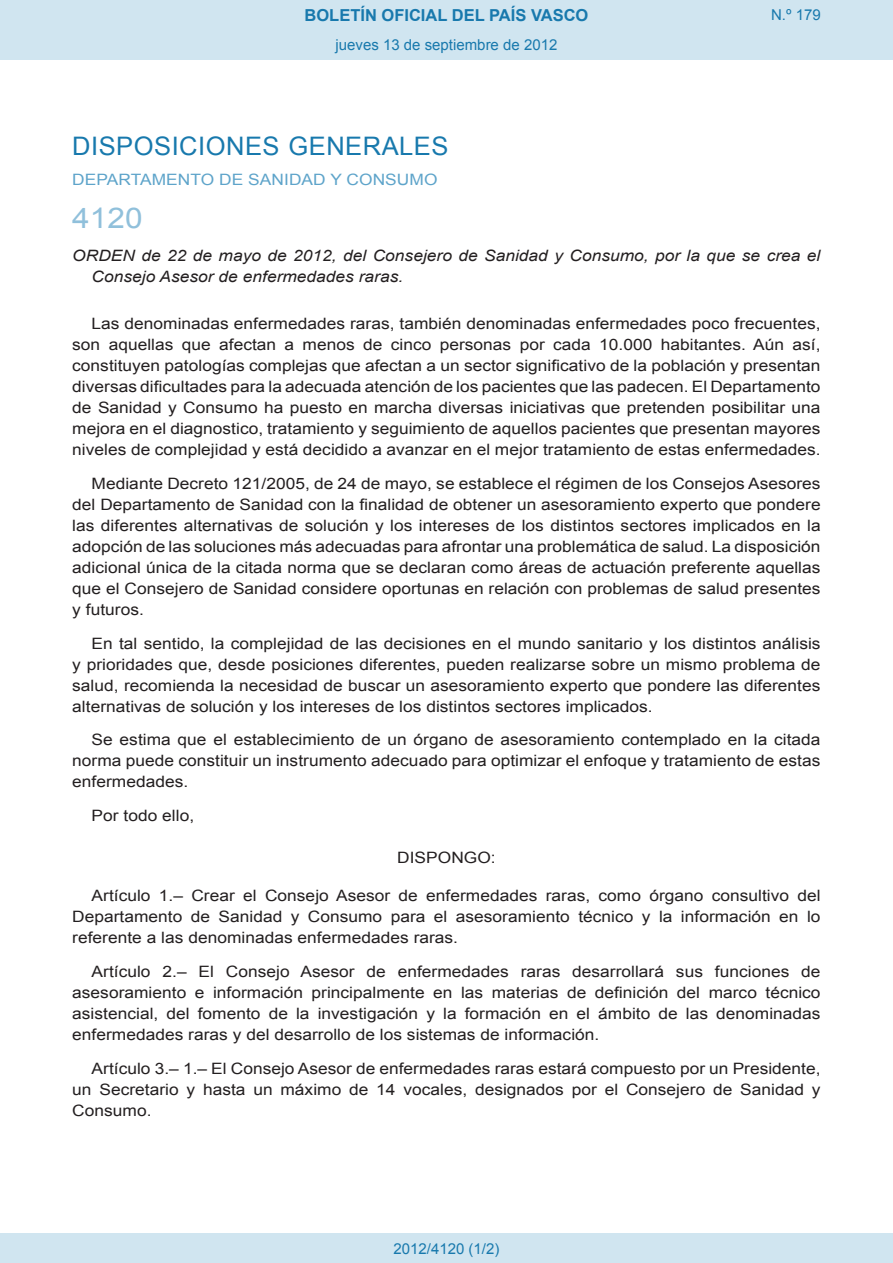
<style>
.page{position:relative;width:893px;height:1263px;background:#fff}
.page>*{position:absolute;margin:0;border:0;box-sizing:border-box;transform-origin:0 0}
.BOPVOrden{font:28.5px "Arial";color:#90c0db;scale:1.11 1}
.BOPVSeccion{font:25.5px "Arial";letter-spacing:.02em;color:#1879ad}
.t1{font:700 16.5px "Arial";color:#1879ad}
.BOPVDetalle{font:15.6px/21px "Arial";color:#231f20;text-align:justify;scale:1.11 1}
.BOPVTitulo{font:italic 15.6px/21px "Arial";color:#231f20;scale:1.11 1}
.BOPVOrganismo{font:15.6px "Arial";letter-spacing:.005em;color:#5ea4ca;scale:1.11 1}
.BOPVClave{font:15.6px "Arial";color:#231f20;scale:1.11 1}
.Paginacion_Centro{font:15px "Arial";color:#1879ad}
</style>
<div class="page">
<div style="left:0;top:0;width:893px;height:60px;background:#d0e5f0"></div>
<div style="left:0;top:1233px;width:893px;height:30px;background:#d0e5f0"></div>
<p class="t1" style="left:305px;top:4px;width:285px">BOLETÍN OFICIAL DEL PAÍS VASCO</p>
<p class="Paginacion_Centro" style="left:336px;top:35px;width:223px">jueves 13 de septiembre de 2012</p>
<p class="Paginacion_Centro" style="left:771px;top:5px;width:51px">N.º 179</p>
<p class="BOPVSeccion" style="left:72px;top:129px;width:378px">DISPOSICIONES GENERALES</p>
<p class="BOPVOrganismo" style="left:72px;top:169px;width:330px">DEPARTAMENTO DE SANIDAD Y CONSUMO</p>
<p class="BOPVOrden" style="left:72px;top:199px;width:65px">4120</p>
<p class="BOPVTitulo" style="left:92px;top:246px;width:658px;text-indent:-19px">ORDEN de 22 de mayo de 2012, del Consejero de Sanidad y Consumo, por la que se crea el<br>Consejo Asesor de enfermedades raras.</p>
<p class="BOPVDetalle" style="left:72px;top:313px;width:676px;text-indent:19px">Las denominadas enfermedades raras, también denominadas enfermedades poco frecuentes, son aquellas que afectan a menos de cinco personas por cada 10.000 habitantes. Aún así, constituyen patologías complejas que afectan a un sector significativo de la población y presentan diversas dificultades para la adecuada atención de los pacientes que las padecen. El Departamento de Sanidad y Consumo ha puesto en marcha diversas iniciativas que pretenden posibilitar una mejora en el diagnostico, tratamiento y seguimiento de aquellos pacientes que presentan mayores niveles de complejidad y está decidido a avanzar en el mejor tratamiento de estas enfermedades.</p>
<p class="BOPVDetalle" style="left:72px;top:473px;width:676px;text-indent:19px">Mediante Decreto 121/2005, de 24 de mayo, se establece el régimen de los Consejos Asesores del Departamento de Sanidad con la finalidad de obtener un asesoramiento experto que pondere las diferentes alternativas de solución y los intereses de los distintos sectores implicados en la adopción de las soluciones más adecuadas para afrontar una problemática de salud. La disposición adicional única de la citada norma que se declaran como áreas de actuación preferente aquellas que el Consejero de Sanidad considere oportunas en relación con problemas de salud presentes y futuros.</p>
<p class="BOPVDetalle" style="left:72px;top:633px;width:676px;text-indent:19px">En tal sentido, la complejidad de las decisiones en el mundo sanitario y los distintos análisis y prioridades que, desde posiciones diferentes, pueden realizarse sobre un mismo problema de salud, recomienda la necesidad de buscar un asesoramiento experto que pondere las diferentes alternativas de solución y los intereses de los distintos sectores implicados.</p>
<p class="BOPVDetalle" style="left:72px;top:729px;width:676px;text-indent:19px">Se estima que el establecimiento de un órgano de asesoramiento contemplado en la citada norma puede constituir un instrumento adecuado para optimizar el enfoque y tratamiento de estas enfermedades.</p>
<p class="BOPVDetalle" style="left:92px;top:805px;width:94px">Por todo ello,</p>
<p class="BOPVClave" style="left:397px;top:848px;width:90px">DISPONGO:</p>
<p class="BOPVDetalle" style="left:72px;top:885px;width:676px;text-indent:19px">Artículo 1.– Crear el Consejo Asesor de enfermedades raras, como órgano consultivo del Departamento de Sanidad y Consumo para el asesoramiento técnico y la información en lo referente a las denominadas enfermedades raras.</p>
<p class="BOPVDetalle" style="left:72px;top:961px;width:676px;text-indent:19px">Artículo 2.– El Consejo Asesor de enfermedades raras desarrollará sus funciones de asesoramiento e información principalmente en las materias de definición del marco técnico asistencial, del fomento de la investigación y la formación en el ámbito de las denominadas enfermedades raras y del desarrollo de los sistemas de información.</p>
<p class="BOPVDetalle" style="left:72px;top:1058px;width:676px;text-indent:19px">Artículo 3.– 1.– El Consejo Asesor de enfermedades raras estará compuesto por un Presidente, un Secretario y hasta un máximo de 14 vocales, designados por el Consejero de Sanidad y Consumo.</p>
<p class="Paginacion_Centro" style="left:393px;top:1238px;width:107px">2012/4120 (1/2)</p>
</div>
